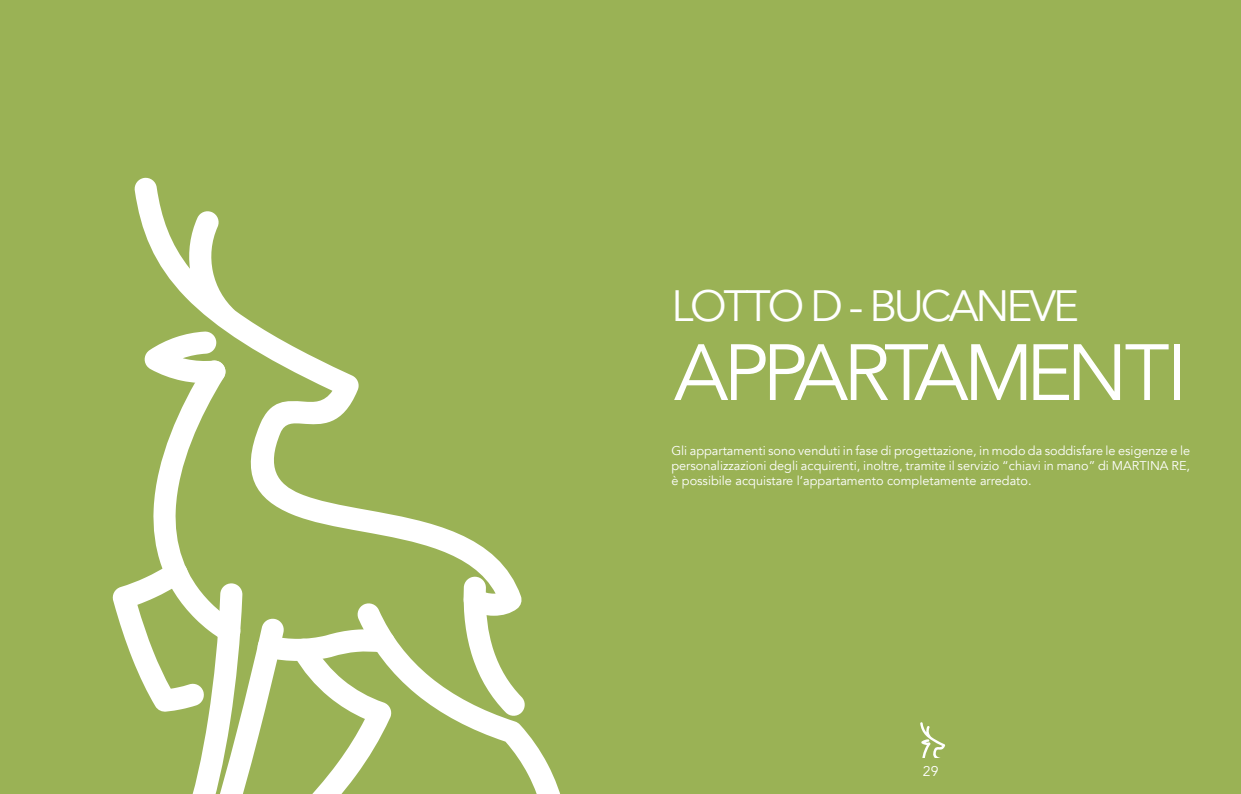
<style>
.page{position:relative;width:1241px;height:794px;background:#fff}
.page>*{position:absolute;margin:0;border:0;box-sizing:border-box;transform-origin:0 0}
.t1{font:78.75px "Avenir";letter-spacing:-.075em;color:#fff}
.t2{font:43.75px "Avenir";letter-spacing:-.07em;color:#fff}
.t3{font:14px "Avenir";color:#fff}
.t4{font:12.69px/15.2px "Avenir";color:#fff;text-align:justify}
</style>
<div class="page">
<div style="left:0;top:0;width:620px;height:794px;background:#9ab255"></div>
<svg style="left:134px;top:177px;width:377px;height:399px"></svg>
<svg style="left:463px;top:576px;width:59px;height:26px;background:#edf1e1"></svg>
<svg style="left:392px;top:602px;width:168px;height:192px"></svg>
<svg style="left:152px;top:359px;width:243px;height:302px"></svg>
<svg style="left:112px;top:560px;width:173px;height:234px"></svg>
<svg style="left:291px;top:637px;width:101px;height:157px"></svg>
<div style="left:620px;top:0;width:620px;height:794px;background:#9ab255"></div>
<svg style="left:920px;top:722px;width:26px;height:35px"></svg>
<h2 class="t2" style="left:671px;top:280px;width:409px">LOTTO D - BUCANEVE</h2>
<h1 class="t1" style="left:674px;top:326px;width:514px">APPARTAMENTI</h1>
<p class="t4" style="left:671px;top:443px;width:520px">Gli appartamenti sono venduti in fase di progettazione, in modo da soddisfare le esigenze e le personalizzazioni degli acquirenti, inoltre, tramite il servizio “chiavi in mano” di MARTINA RE, è possibile acquistare l’appartamento completamente arredato.</p>
<p class="t3" style="left:922px;top:762px;width:17px">29</p>
</div>
